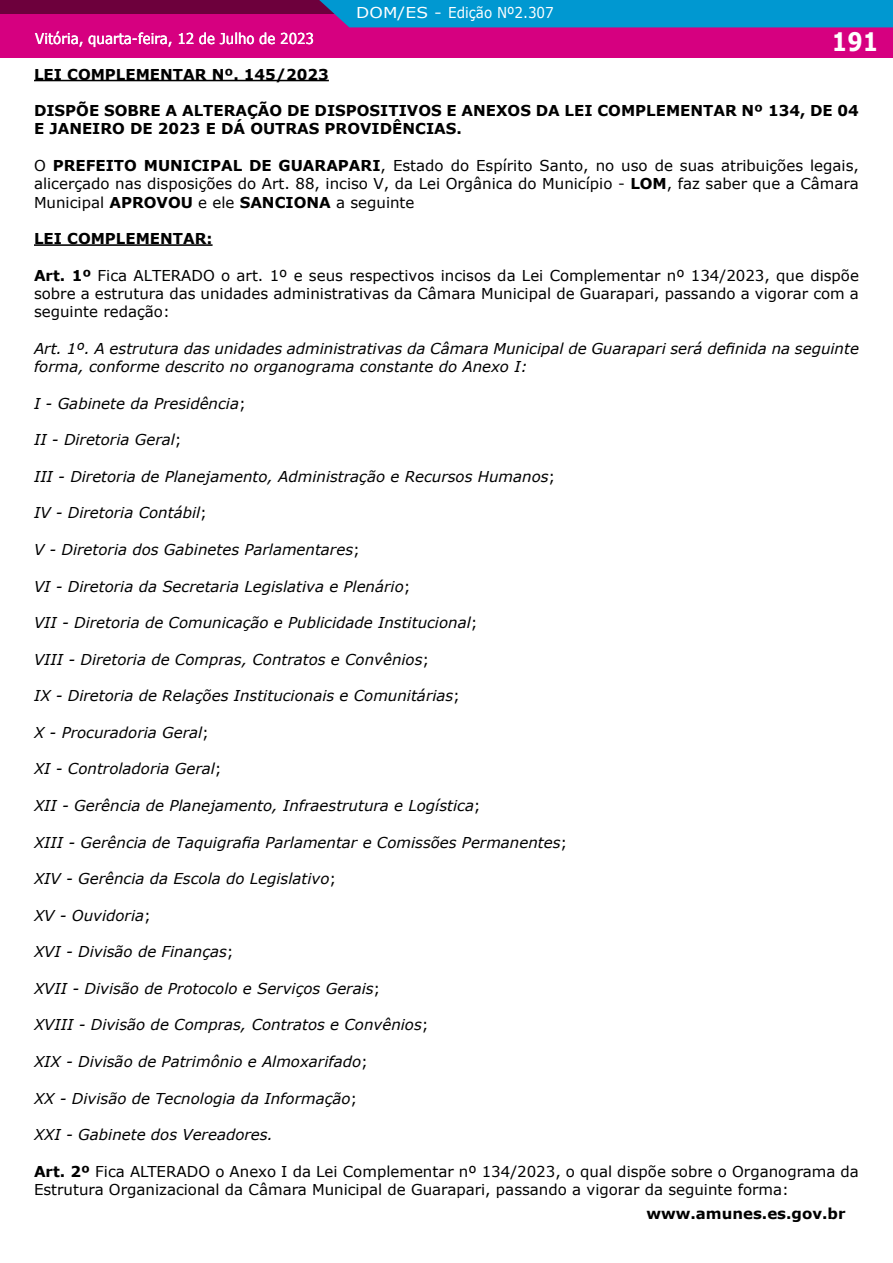
<style>
.page{position:relative;width:893px;height:1263px;background:#fff}
.page>*{position:absolute;margin:0;border:0;box-sizing:border-box;transform-origin:0 0}
.t1{font:700 25.5px "Verdana";color:#fff;scale:.85 1}
.t2{font:italic 15px/18.3px "Verdana";color:#000}
.t3{font:15px/18.3px "Verdana";color:#000;text-align:justify}
.t4{font:700 15px/18.3px "Verdana";color:#000}
.t5{font:15px "Verdana";color:#fff;scale:.89 1}
.t6{font:15px "Verdana";color:#fff;scale:1.14 1}
.s1{font-weight:700}
.s2{font-style:normal}
</style>
<div class="page">
<div style="left:1px;top:0;width:892px;height:57px;background:#d60080"></div>
<div style="left:1px;top:0;width:892px;height:14px;background:#6d003c"></div>
<div style="left:319px;top:0;width:574px;height:27px;background:#0098d1"></div>
<hr style="left:0;top:0;width:1px;height:57px;background:#d60080">
<svg style="left:0;top:0;width:1px;height:14px"></svg>
<hr style="left:34px;top:80px;width:295px;height:1px;background:#000">
<hr style="left:34px;top:244px;width:179px;height:2px;background:#000">
<p class="t5" style="left:35px;top:28px;width:315px">Vitória, quarta-feira, 12 de Julho de 2023</p>
<p class="t6" style="left:356px;top:2px;width:175px">DOM/ES - Edição Nº2.307</p>
<h1 class="t1" style="left:832px;top:24px;width:56px">191</h1>
<p class="t4" style="left:34px;top:65px;width:296px">LEI COMPLEMENTAR Nº. 145/2023</p>
<p class="t4" style="left:34px;top:101px;width:826px">DISPÕE SOBRE A ALTERAÇÃO DE DISPOSITIVOS E ANEXOS DA LEI COMPLEMENTAR Nº 134, DE 04<br>E JANEIRO DE 2023 E DÁ OUTRAS PROVIDÊNCIAS.</p>
<p class="t3" style="left:34px;top:156px;width:826px">O <span class="s1">PREFEITO MUNICIPAL DE GUARAPARI</span>, Estado do Espírito Santo, no uso de suas atribuições legais, alicerçado nas disposições do Art. 88, inciso V, da Lei Orgânica do Município - <span class="s1">LOM</span>, faz saber que a Câmara Municipal <span class="s1">APROVOU</span> e ele <span class="s1">SANCIONA</span> a seguinte</p>
<p class="t4" style="left:34px;top:229px;width:180px">LEI COMPLEMENTAR:</p>
<p class="t3" style="left:34px;top:266px;width:826px"><span class="s1">Art. 1º</span> Fica ALTERADO o art. 1º e seus respectivos incisos da Lei Complementar nº 134/2023, que dispõe sobre a estrutura das unidades administrativas da Câmara Municipal de Guarapari, passando a vigorar com a seguinte redação:</p>
<p class="t2" style="left:34px;top:339px;width:826px">Art. 1º. A estrutura das unidades administrativas da Câmara Municipal de Guarapari será definida na seguinte forma, conforme descrito no organograma constante do Anexo I:</p>
<p class="t2" style="left:34px;top:394px;width:213px">I - Gabinete da Presidência<span class="s2">;</span></p>
<p class="t2" style="left:34px;top:430px;width:149px">II - Diretoria Geral<span class="s2">;</span></p>
<p class="t2" style="left:34px;top:467px;width:523px">III - Diretoria de Planejamento, Administração e Recursos Humanos<span class="s2">;</span></p>
<p class="t2" style="left:34px;top:504px;width:175px">IV - Diretoria Contábil<span class="s2">;</span></p>
<p class="t2" style="left:34px;top:540px;width:327px">V - Diretoria dos Gabinetes Parlamentares<span class="s2">;</span></p>
<p class="t2" style="left:34px;top:577px;width:378px">VI - Diretoria da Secretaria Legislativa e Plenário<span class="s2">;</span></p>
<p class="t2" style="left:34px;top:613px;width:445px">VII - Diretoria de Comunicação e Publicidade Institucional<span class="s2">;</span></p>
<p class="t2" style="left:34px;top:650px;width:397px">VIII - Diretoria de Compras, Contratos e Convênios<span class="s2">;</span></p>
<p class="t2" style="left:34px;top:686px;width:428px">IX - Diretoria de Relações Institucionais e Comunitárias<span class="s2">;</span></p>
<p class="t2" style="left:34px;top:723px;width:177px">X - Procuradoria Geral<span class="s2">;</span></p>
<p class="t2" style="left:34px;top:760px;width:189px">XI - Controladoria Geral<span class="s2">;</span></p>
<p class="t2" style="left:34px;top:796px;width:448px">XII - Gerência de Planejamento, Infraestrutura e Logística<span class="s2">;</span></p>
<p class="t2" style="left:34px;top:833px;width:535px">XIII - Gerência de Taquigrafia Parlamentar e Comissões Permanentes<span class="s2">;</span></p>
<p class="t2" style="left:34px;top:869px;width:304px">XIV - Gerência da Escola do Legislativo<span class="s2">;</span></p>
<p class="t2" style="left:34px;top:906px;width:118px">XV - Ouvidoria<span class="s2">;</span></p>
<p class="t2" style="left:34px;top:942px;width:201px">XVI - Divisão de Finanças<span class="s2">;</span></p>
<p class="t2" style="left:34px;top:979px;width:348px">XVII - Divisão de Protocolo e Serviços Gerais<span class="s2">;</span></p>
<p class="t2" style="left:34px;top:1016px;width:396px">XVIII - Divisão de Compras, Contratos e Convênios<span class="s2">;</span></p>
<p class="t2" style="left:34px;top:1052px;width:335px">XIX - Divisão de Patrimônio e Almoxarifado<span class="s2">;</span></p>
<p class="t2" style="left:34px;top:1089px;width:325px">XX - Divisão de Tecnologia da Informação<span class="s2">;</span></p>
<p class="t2" style="left:34px;top:1125px;width:241px">XXI - Gabinete dos Vereadores.</p>
<p class="t3" style="left:34px;top:1162px;width:826px"><span class="s1">Art. 2º</span> Fica ALTERADO o Anexo I da Lei Complementar nº 134/2023, o qual dispõe sobre o Organograma da<br>Estrutura Organizacional da Câmara Municipal de Guarapari, passando a vigorar da seguinte forma:</p>
<p class="t4" style="left:646px;top:1204px;width:201px">www.amunes.es.gov.br</p>
</div>
